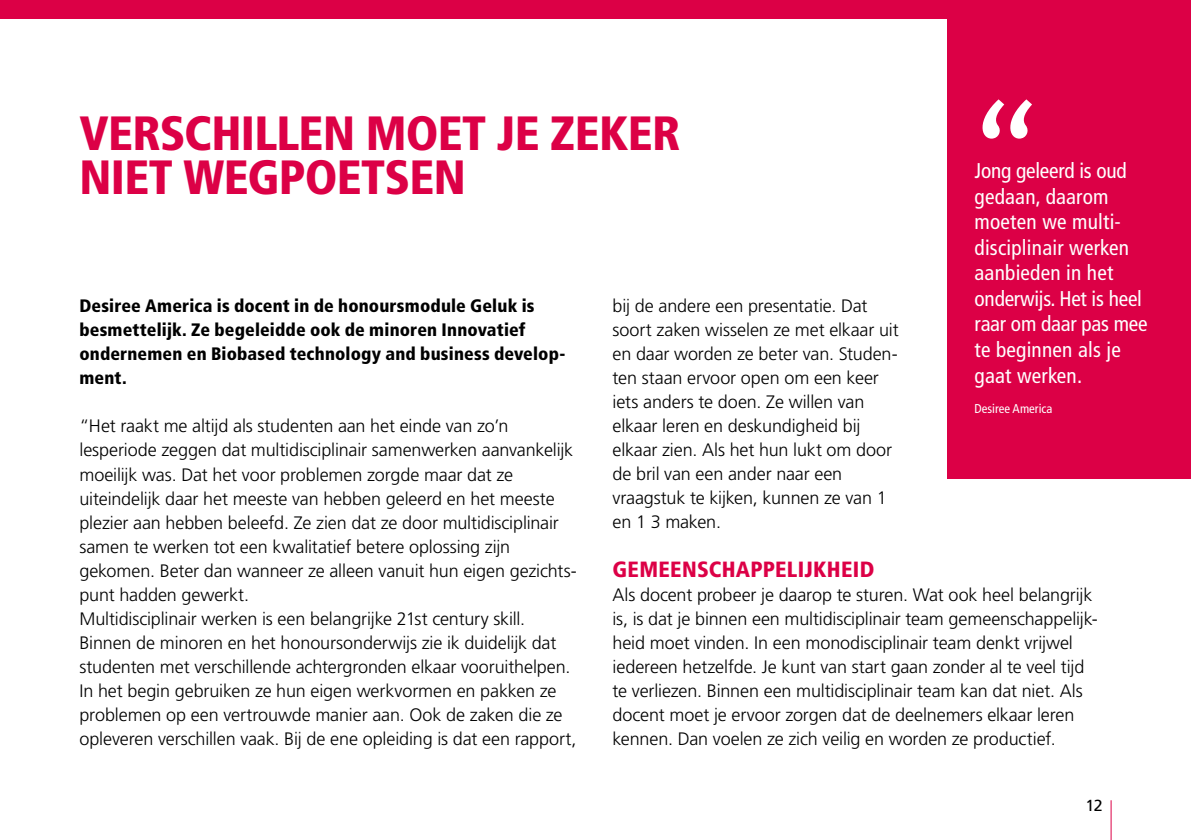
<style>
.page{position:relative;width:1191px;height:840px;background:#fff}
.page>*{position:absolute;margin:0;border:0;box-sizing:border-box;transform-origin:0 0}
.t1{font:146.2px "The Sans";color:#fff}
.t2{font:900 condensed 48px/44px "Frutiger LT Std";letter-spacing:-.015em;color:#dc0046}
.t3{font:900 condensed 22px "Frutiger LT Std";letter-spacing:.015em;color:#dc0046}
.t4{font:condensed 21.2px/25.6px "Frutiger LT Std";letter-spacing:.01em;color:#fff}
.t5{font:300 18px/24px "Frutiger LT Std";letter-spacing:-.01em;color:#000}
.t6{font:900 condensed 18px/24px "Frutiger LT Std";letter-spacing:.01em;color:#000}
.t7{font:16px "Frutiger LT Std";color:#000}
.t8{font:condensed 12.8px "Frutiger LT Std";color:#fff}
</style>
<div class="page">
<div style="left:0;top:0;width:1191px;height:18px;background:#dc0046"></div>
<hr style="left:1110px;top:799px;width:1px;height:40px;background:#dc0046">
<div style="left:947px;top:0;width:244px;height:478px;background:#dc0046"></div>
<h1 class="t1" style="left:974px;top:38px;width:65px">“</h1>
<p class="t4" style="left:974px;top:158px;width:174px">Jong geleerd is oud gedaan, daarom moeten we multi&shy;disciplinair werken aanbieden in het onderwijs. Het is heel raar om daar pas mee te beginnen als je gaat werken.</p>
<p class="t8" style="left:974px;top:401px;width:79px">Desiree America</p>
<h2 class="t2" style="left:79px;top:111px;width:603px">VERSCHILLEN MOET JE ZEKER<br>NIET WEGPOETSEN</h2>
<p class="t5" style="left:612px;top:294px;width:288px">bij de andere een presentatie. Dat soort zaken wisselen ze met elkaar uit en daar worden ze beter van. Studen&shy;ten staan ervoor open om een keer iets anders te doen. Ze willen van elkaar leren en deskundigheid bij elkaar zien. Als het hun lukt om door de bril van een ander naar een vraagstuk te kijken, kunnen ze van 1 en 1 3 maken.</p>
<p class="t3" style="left:612px;top:555px;width:263px">GEMEENSCHAPPELIJKHEID</p>
<p class="t5" style="left:612px;top:582px;width:487px">Als docent probeer je daarop te sturen. Wat ook heel belangrijk is, is dat je binnen een multidisciplinair team gemeenschappelijk&shy;heid moet vinden. In een monodisciplinair team denkt vrijwel iedereen hetzelfde. Je kunt van start gaan zonder al te veel tijd te verliezen. Binnen een multidisciplinair team kan dat niet. Als docent moet je ervoor zorgen dat de deelnemers elkaar leren kennen. Dan voelen ze zich veilig en worden ze productief.</p>
<p class="t6" style="left:79px;top:294px;width:487px">Desiree America is docent in de honoursmodule Geluk is besmettelijk. Ze begeleidde ook de minoren Innovatief ondernemen en Biobased technology and business develop&shy;ment.</p>
<p class="t5" style="left:79px;top:414px;width:499px">“Het raakt me altijd als studenten aan het einde van zo’n lesperiode zeggen dat multidisciplinair samenwerken aanvankelijk moeilijk was. Dat het voor problemen zorgde maar dat ze uiteindelijk daar het meeste van hebben geleerd en het meeste plezier aan hebben beleefd. Ze zien dat ze door multidisciplinair samen te werken tot een kwalitatief betere oplossing zijn gekomen. Beter dan wanneer ze alleen vanuit hun eigen gezichts&shy;punt hadden gewerkt.<br>Multidisciplinair werken is een belangrijke 21st century skill.<br>Binnen de minoren en het honoursonderwijs zie ik duidelijk dat studenten met verschillende achtergronden elkaar vooruithelpen.<br>In het begin gebruiken ze hun eigen werkvormen en pakken ze problemen op een vertrouwde manier aan. Ook de zaken die ze opleveren verschillen vaak. Bij de ene opleiding is dat een rapport,</p>
<p class="t7" style="left:1085px;top:796px;width:19px">12</p>
</div>
